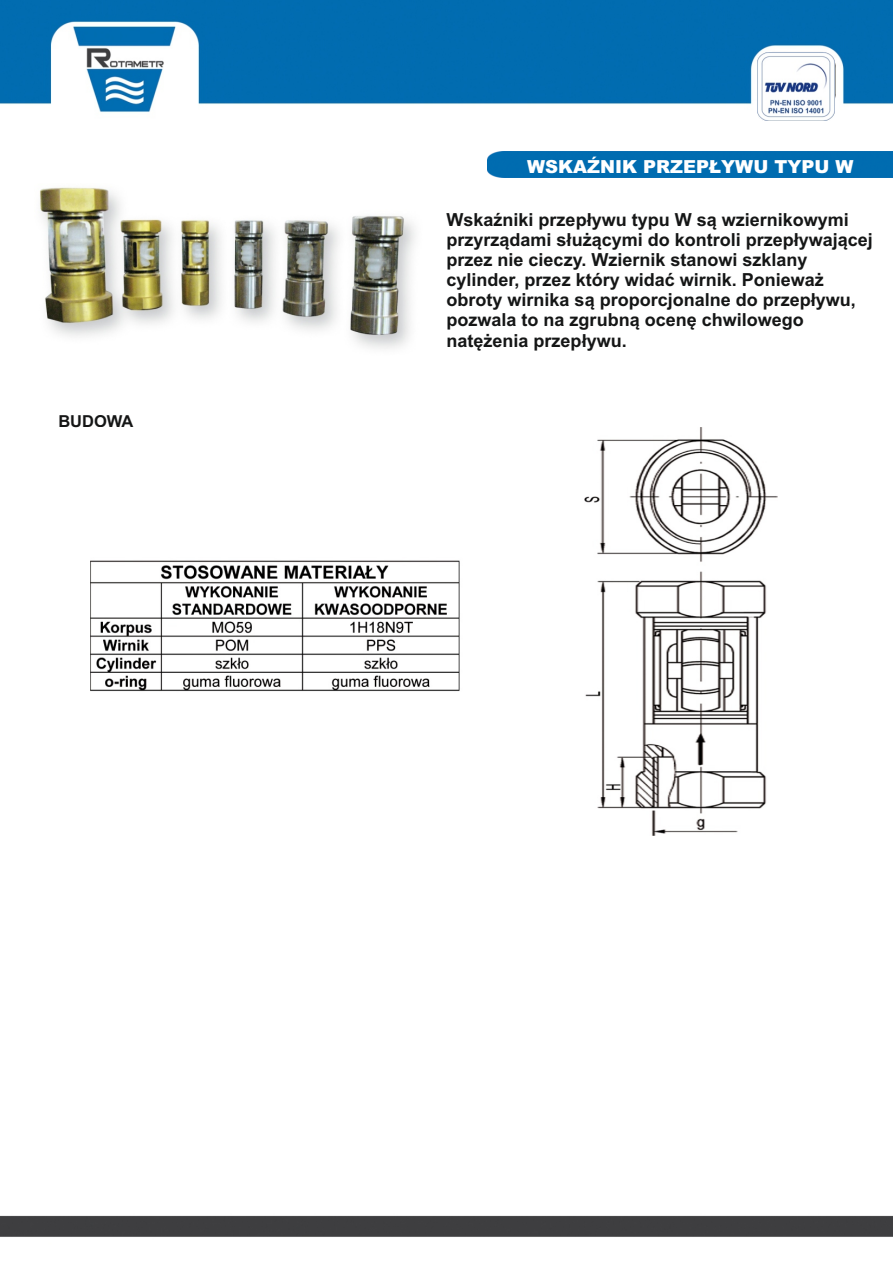
<style>
.page{position:relative;width:893px;height:1262px;background:#fff}
.page>*{position:absolute;margin:0;border:0;box-sizing:border-box;transform-origin:0 0}
.t1{font:700 18px/20.1px "Arial";color:#151616}
.t2{font:900 18px "Arial";color:#fff}
.t3{font:700 16.5px "Arial";color:#151616}
</style>
<div class="page">
<img style="left:0;top:0;width:893px;height:1237px">
<img style="left:757px;top:53px;width:77px;height:67px">
<img style="left:35px;top:184px;width:388px;height:171px">
<img style="left:91px;top:427px;width:686px;height:408px">
<div style="left:487px;top:151px;width:406px;height:27px;background:#006cb0"></div>
<p class="t3" style="left:58px;top:415px;width:77px">BUDOWA</p>
<p class="t2" style="left:527px;top:160px;width:327px">WSKAŹNIK PRZEPŁYWU TYPU W</p>
<p class="t1" style="left:446px;top:211px;width:428px">Wskaźniki przepływu typu W są wziernikowymi przyrządami służącymi do kontroli przepływającej przez nie cieczy. Wziernik stanowi szklany cylinder, przez który widać wirnik. Ponieważ obroty wirnika są proporcjonalne do przepływu, pozwala to na zgrubną ocenę chwilowego natężenia przepływu.</p>
</div>
